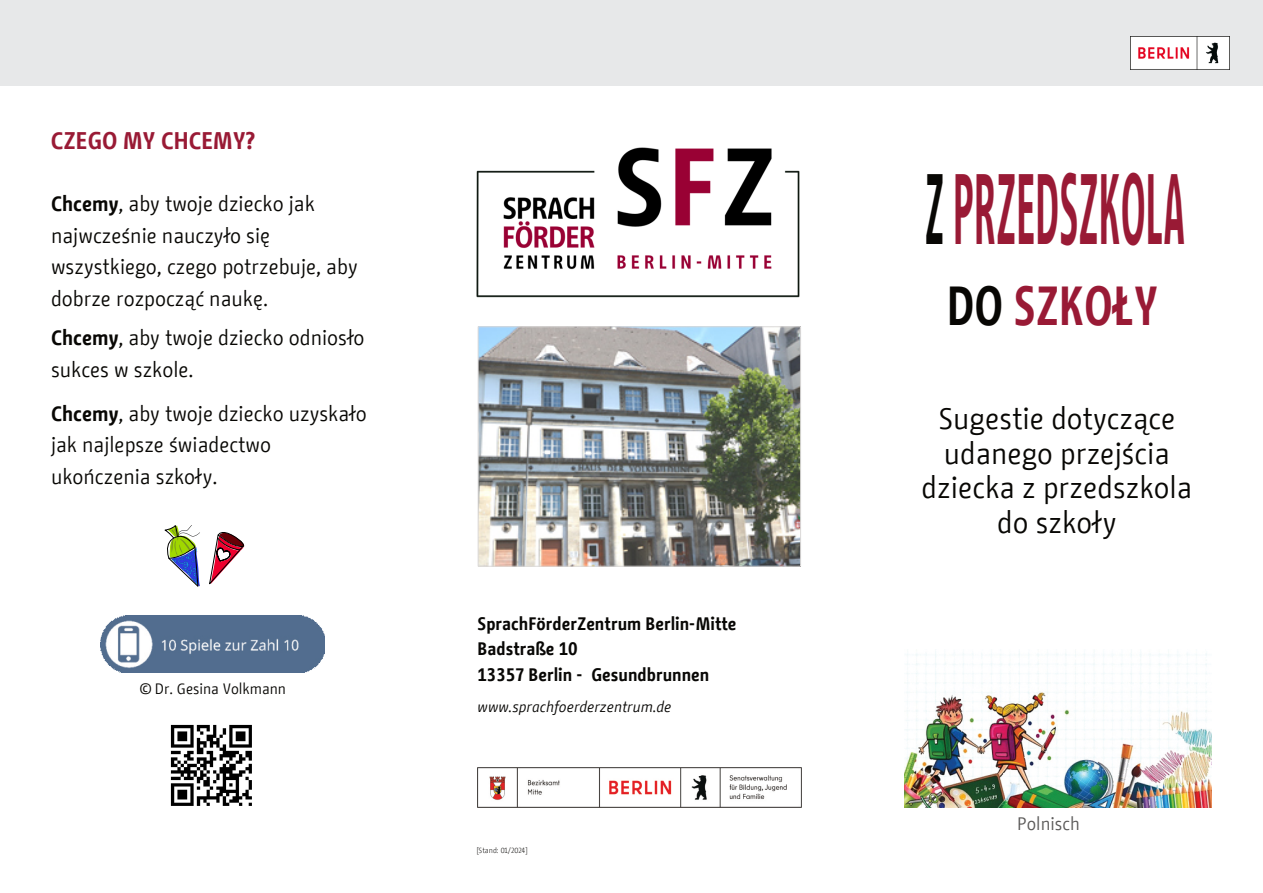
<style>
.page{position:relative;width:1263px;height:893px;background:#fff}
.page>*{position:absolute;margin:0;border:0;box-sizing:border-box;transform-origin:0 0}
.t1{font:700 99.3px "BMF Change";color:#991a35;scale:.39 1}
.t2{font:700 54.75px "BMF Change";color:#991a35;scale:.82 1}
.t3{font:30px/34.5px "BMF Change";color:#080704;text-align:center}
.t4{font:700 24px "BMF Change";color:#991a35}
.t5{font:21px/31.5px "BMF Change";color:#080704}
.t6{font:700 18px/25.5px "BMF Change";color:#080705}
.t7{font:18px "BMF Change";color:#5a5958}
.t8{font:italic 15px "BMF Change";color:#080705}
.t9{font:15px "BMF Change";color:#080704}
.t10{font:300 7.5px "BMF Change";color:#080705}
.s1{font-weight:700}
.s2{color:#080704}
</style>
<div class="page">
<div style="left:0;top:0;width:1263px;height:85px;background:#e7e8e9"></div>
<img style="left:1131px;top:37px;width:99px;height:33px">
<img style="left:478px;top:767px;width:323px;height:41px">
<img style="left:480px;top:328px;width:319px;height:237px">
<div style="left:478px;top:326px;width:323px;height:241px;border:1px solid #dbd9d8"></div>
<img style="left:476px;top:147px;width:324px;height:151px">
<img style="left:905px;top:651px;width:307px;height:157px">
<img style="left:101px;top:615px;width:223px;height:57px">
<img style="left:164px;top:525px;width:81px;height:62px">
<img style="left:170px;top:724px;width:82px;height:82px">
<p class="t4" style="left:51px;top:129px;width:206px">CZEGO MY CHCEMY?</p>
<p class="t5" style="left:51px;top:190px;width:308px"><span class="s1">Chcemy</span>, aby twoje dziecko jak najwcześnie nauczyło się wszystkiego, czego potrzebuje, aby dobrze rozpocząć naukę.</p>
<p class="t5" style="left:51px;top:323px;width:315px"><span class="s1">Chcemy</span>, aby twoje dziecko odniosło sukces w szkole.</p>
<p class="t5" style="left:51px;top:399px;width:317px"><span class="s1">Chcemy</span>, aby twoje dziecko uzyskało jak najlepsze świadectwo ukończenia szkoły.</p>
<p class="t9" style="left:139px;top:682px;width:149px">© Dr. Gesina Volkmann</p>
<p class="t6" style="left:478px;top:612px;width:260px">SprachFörderZentrum Berlin-Mitte<br>Badstraße 10<br>13357 Berlin - Gesundbrunnen</p>
<p class="t8" style="left:478px;top:700px;width:195px">www.sprachfoerderzentrum.de</p>
<p class="t10" style="left:476px;top:847px;width:53px">[Stand: 01/2024]</p>
<h1 class="t1" style="left:925px;top:166px;width:669px"><span class="s2">Z</span> PRZEDSZKOLA</h1>
<h2 class="t2" style="left:947px;top:282px;width:259px"><span class="s2">DO</span> SZKOŁY</h2>
<h3 class="t3" style="left:922px;top:403px;width:272px">Sugestie dotyczące udanego przejścia dziecka z przedszkola do szkoły</h3>
<p class="t7" style="left:1017px;top:815px;width:64px">Polnisch</p>
</div>
